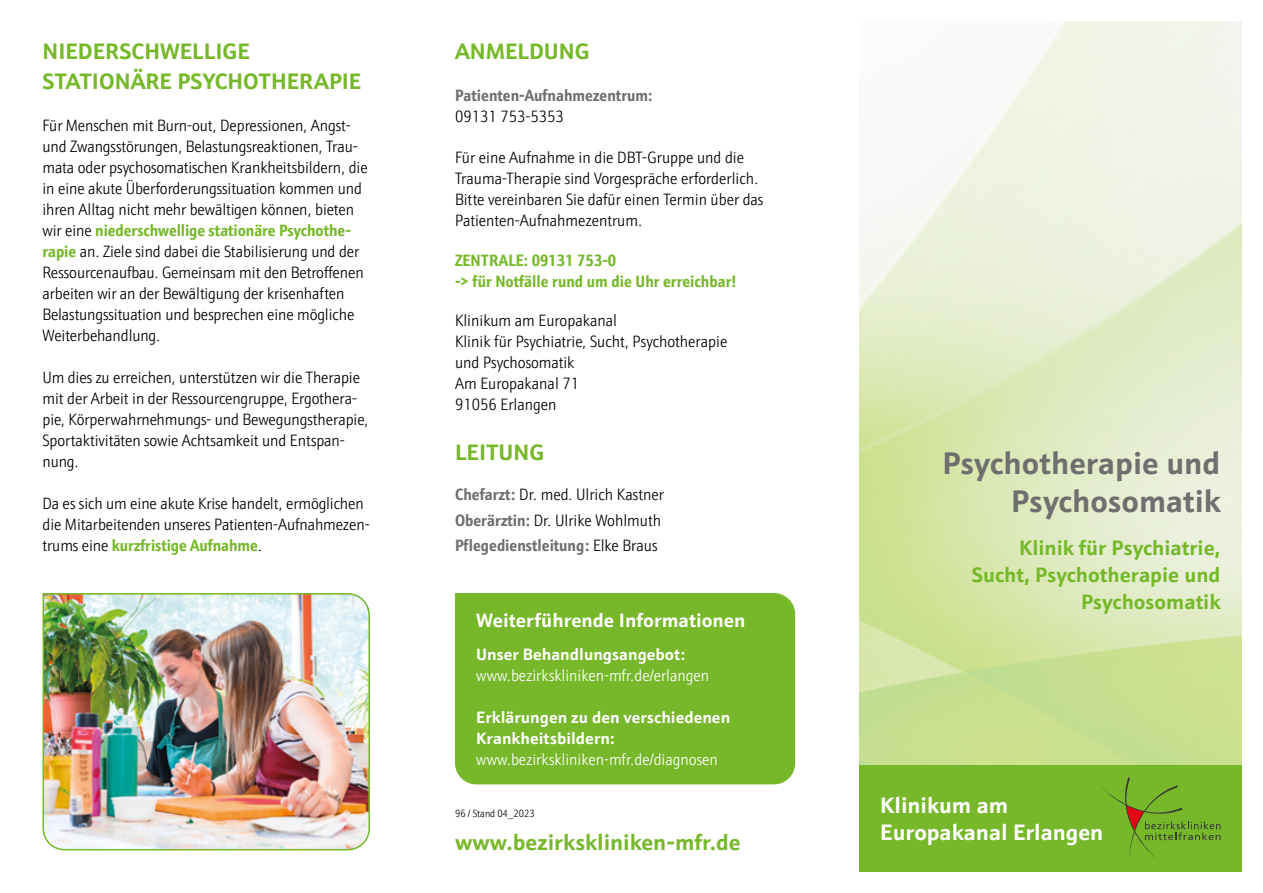
<style>
.page{position:relative;width:1263px;height:893px;background:#fff}
.page>*{position:absolute;margin:0;border:0;box-sizing:border-box;transform-origin:0 0}
.t1{font:700 31.5px/37.8px "Schnebel Sans ME";color:#706f6f;text-align:right}
.P_URL_fett{font:700 22.5px/30px "Schnebel Sans ME";color:#76b82a}
.t2{font:700 22.5px/27px "Schnebel Sans ME";color:#fff}
.t3{font:700 21px/27px "Schnebel Sans ME";color:#76b82a;text-align:right}
.H4_Kasten{font:700 19.5px "Schnebel Sans ME";color:#fff}
.P_2mm_Abstand{font:300 16.5px/21px "Schnebel Sans ME Cond";letter-spacing:-.005em;color:#000}
.H5_Kasten{font:700 16.5px/21px "Schnebel Sans ME";color:#fff}
.TEXT_Kasten{font:300 16.5px "Schnebel Sans ME Cond";color:#fff}
.P_2mm_Abstand-2{font:700 16.5px "Schnebel Sans ME Cond";color:#706f6f}
.Text_1_5_mm_Abstand{font:700 16.5px "Schnebel Sans ME Cond";color:#76b82a}
.t4{font:300 10.5px "Schnebel Sans ME Cond";color:#000}
.s1{font-weight:700;color:#76b82a}
.s2{font-weight:700;color:#706f6f}
.s3{font-weight:300;color:#000}
</style>
<div class="page">
<img style="left:42px;top:593px;width:328px;height:258px">
<div style="left:859px;top:765px;width:383px;height:107px;background:#76b82a"></div>
<svg style="left:1102px;top:777px;width:118px;height:81px"></svg>
<div style="left:455px;top:593px;width:340px;height:191px;background:#76b82a"></div>
<h4 class="P_URL_fett" style="left:43px;top:35px;width:320px">NIEDERSCHWELLIGE<br>STATIONÄRE PSYCHOTHERAPIE</h4>
<p class="P_2mm_Abstand" style="left:43px;top:115px;width:327px">Für Menschen mit Burn-out, Depressionen, Angst&shy;und Zwangsstörungen, Belastungsreaktionen, Trau&shy;mata oder psychosomatischen Krankheitsbildern, die in eine akute Überforderungssituation kommen und ihren Alltag nicht mehr bewältigen können, bieten wir eine <span class="s1">niederschwellige stationäre Psychothe&shy;rapie</span> an. Ziele sind dabei die Stabilisierung und der Ressourcenaufbau. Gemeinsam mit den Betroffenen arbeiten wir an der Bewältigung der krisenhaften Belastungssituation und besprechen eine mögliche Weiterbehandlung.</p>
<p class="P_2mm_Abstand" style="left:43px;top:367px;width:327px">Um dies zu erreichen, unterstützen wir die Therapie mit der Arbeit in der Ressourcengruppe, Ergothera&shy;pie, Körperwahrnehmungs- und Bewegungstherapie, Sportaktivitäten sowie Achtsamkeit und Entspan&shy;nung.</p>
<p class="P_2mm_Abstand" style="left:43px;top:493px;width:329px">Da es sich um eine akute Krise handelt, ermöglichen die Mitarbeitenden unseres Patienten-Aufnahmezen&shy;trums eine <span class="s1">kurzfristige Aufnahme</span>.</p>
<h4 class="P_URL_fett" style="left:455px;top:35px;width:136px">ANMELDUNG</h4>
<p class="P_2mm_Abstand-2" style="left:455px;top:82px;width:199px">Patienten-Aufnahmezentrum:</p>
<p class="P_2mm_Abstand" style="left:455px;top:106px;width:110px">09131 753-5353</p>
<p class="P_2mm_Abstand" style="left:455px;top:147px;width:310px">Für eine Aufnahme in die DBT-Gruppe und die Trauma-Therapie sind Vorgespräche erforderlich.<br>Bitte vereinbaren Sie dafür einen Termin über das Patienten-Aufnahmezentrum.</p>
<h4 class="Text_1_5_mm_Abstand" style="left:455px;top:247px;width:163px">ZENTRALE: 09131 753-0</h4>
<p class="Text_1_5_mm_Abstand" style="left:455px;top:268px;width:283px">-&gt; für Notfälle rund um die Uhr erreichbar!</p>
<p class="P_2mm_Abstand" style="left:455px;top:310px;width:163px">Klinikum am Europakanal</p>
<p class="P_2mm_Abstand" style="left:455px;top:331px;width:274px">Klinik für Psychiatrie, Sucht, Psychotherapie und Psychosomatik</p>
<p class="P_2mm_Abstand" style="left:455px;top:374px;width:126px">Am Europakanal 71</p>
<p class="P_2mm_Abstand" style="left:455px;top:395px;width:103px">91056 Erlangen</p>
<h4 class="P_URL_fett" style="left:455px;top:436px;width:91px">LEITUNG</h4>
<p class="P_2mm_Abstand" style="left:455px;top:484px;width:210px"><span class="s2">Chefarzt:</span> Dr. med. Ulrich Kastner</p>
<p class="P_2mm_Abstand" style="left:455px;top:510px;width:208px"><span class="s2">Oberärztin:</span> Dr. Ulrike Wohlmuth</p>
<p class="P_2mm_Abstand-2" style="left:455px;top:531px;width:204px">Pflegedienstleitung: <span class="s3">Elke Braus</span></p>
<h4 class="H4_Kasten" style="left:476px;top:604px;width:271px">Weiterführende Informationen</h4>
<h5 class="H5_Kasten" style="left:476px;top:643px;width:211px">Unser Behandlungsangebot:</h5>
<p class="TEXT_Kasten" style="left:476px;top:664px;width:234px">www.bezirkskliniken-mfr.de/erlangen</p>
<h5 class="H5_Kasten" style="left:476px;top:706px;width:255px">Erklärungen zu den verschiedenen<br>Krankheitsbildern:</h5>
<p class="TEXT_Kasten" style="left:476px;top:748px;width:243px">www.bezirkskliniken-mfr.de/diagnosen</p>
<p class="t4" style="left:455px;top:806px;width:81px">96 / Stand 04_2023</p>
<p class="P_URL_fett" style="left:455px;top:826px;width:287px">www.bezirkskliniken-mfr.de</p>
<h1 class="t1" style="left:942px;top:442px;width:279px">Psychotherapie und<br>Psychosomatik</h1>
<h2 class="t3" style="left:972px;top:533px;width:250px">Klinik für Psychiatrie,<br>Sucht, Psychotherapie und<br>Psychosomatik</h2>
<h3 class="t2" style="left:880px;top:790px;width:225px">Klinikum am<br>Europakanal Erlangen</h3>
</div>
